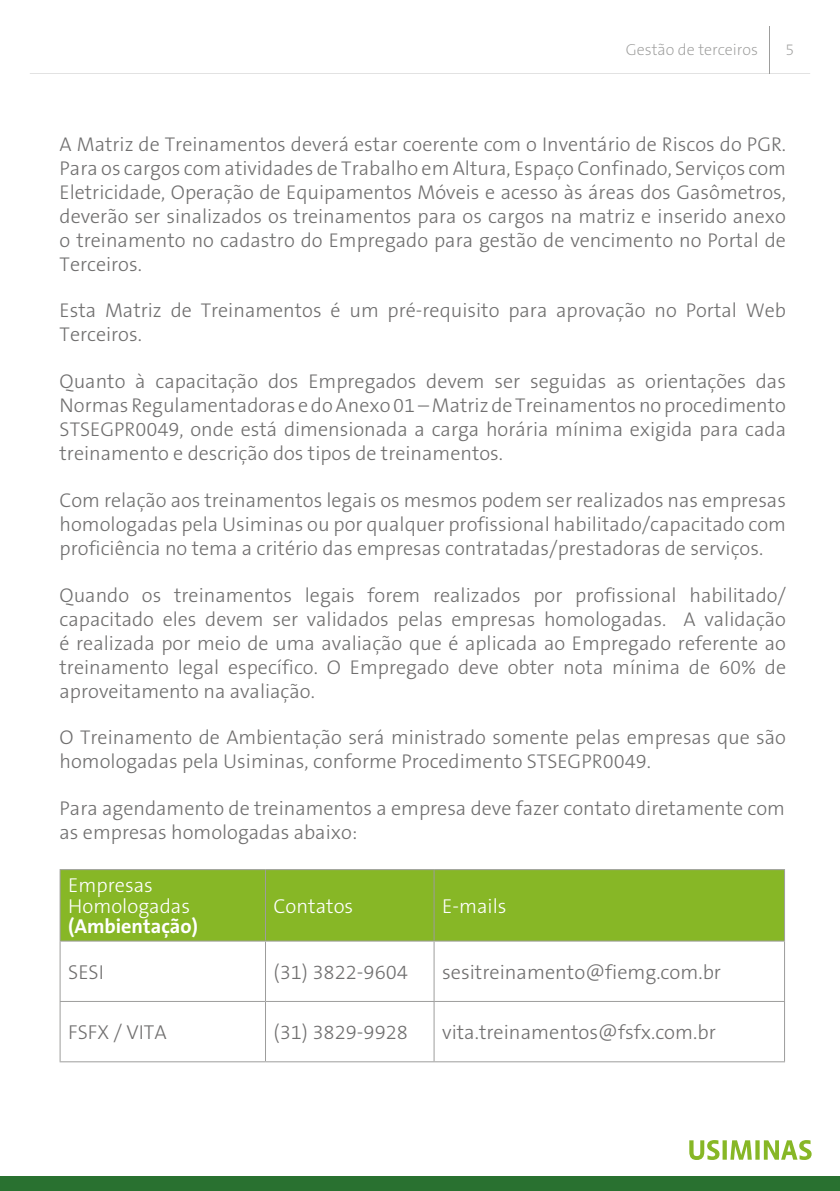
<style>
.page{position:relative;width:840px;height:1191px;background:#fff}
.page>*{position:absolute;margin:0;border:0;box-sizing:border-box;transform-origin:0 0}
.t1{font:300 20.2px "The Sans B3";color:#706f6f}
.t2{font:300 20.2px/20.2px "The Sans B3";color:#fff}
.t3{font:700 20.2px "The Sans B7";color:#fff}
.t4{font:300 20px/24px "The Sans B3";color:#706f6f;text-align:justify}
.t5{font:200 16px "The Sans B2";color:#9d9d9c}
</style>
<div class="page">
<hr style="left:768px;top:26px;width:1px;height:47px;background:#9d9d9c">
<svg style="left:30px;top:73px;width:779px;height:1px"></svg>
<div style="left:0;top:1175px;width:839px;height:16px;background:#297130"></div>
<svg style="left:689px;top:1140px;width:122px;height:20px"></svg>
<div style="left:61px;top:870px;width:722px;height:70px;background:#87b726"></div>
<hr style="left:60px;top:869px;width:205px;height:1px;background:#9d9d9c">
<hr style="left:60px;top:870px;width:1px;height:70px;background:#9d9d9c">
<hr style="left:265px;top:869px;width:169px;height:1px;background:#9d9d9c">
<hr style="left:265px;top:870px;width:1px;height:70px;background:#9d9d9c">
<hr style="left:434px;top:869px;width:350px;height:1px;background:#9d9d9c">
<hr style="left:433px;top:870px;width:1px;height:70px;background:#9d9d9c">
<hr style="left:783px;top:870px;width:1px;height:70px;background:#9d9d9c">
<hr style="left:60px;top:940px;width:205px;height:1px;background:#9d9d9c">
<hr style="left:60px;top:941px;width:1px;height:60px;background:#9d9d9c">
<hr style="left:265px;top:940px;width:169px;height:1px;background:#9d9d9c">
<hr style="left:265px;top:941px;width:1px;height:60px;background:#9d9d9c">
<hr style="left:434px;top:940px;width:350px;height:1px;background:#9d9d9c">
<hr style="left:433px;top:941px;width:1px;height:60px;background:#9d9d9c">
<hr style="left:783px;top:941px;width:1px;height:60px;background:#9d9d9c">
<hr style="left:60px;top:1001px;width:205px;height:1px;background:#9d9d9c">
<hr style="left:60px;top:1002px;width:1px;height:59px;background:#9d9d9c">
<hr style="left:265px;top:1001px;width:169px;height:1px;background:#9d9d9c">
<hr style="left:265px;top:1002px;width:1px;height:59px;background:#9d9d9c">
<hr style="left:434px;top:1001px;width:350px;height:1px;background:#9d9d9c">
<hr style="left:433px;top:1002px;width:1px;height:59px;background:#9d9d9c">
<hr style="left:783px;top:1002px;width:1px;height:59px;background:#9d9d9c">
<hr style="left:60px;top:1061px;width:205px;height:1px;background:#9d9d9c">
<hr style="left:265px;top:1061px;width:169px;height:1px;background:#9d9d9c">
<hr style="left:434px;top:1061px;width:350px;height:1px;background:#9d9d9c">
<p class="t5" style="left:625px;top:41px;width:134px">Gestão de terceiros</p>
<p class="t5" style="left:784px;top:41px;width:10px">5</p>
<p class="t4" style="left:60px;top:133px;width:727px">A Matriz de Treinamentos deverá estar coerente com o Inventário de Riscos do PGR.<br>Para os cargos com atividades de Trabalho em Altura, Espaço Confinado, Serviços com Eletricidade, Operação de Equipamentos Móveis e acesso às áreas dos Gasômetros, deverão ser sinalizados os treinamentos para os cargos na matriz e inserido anexo o treinamento no cadastro do Empregado para gestão de vencimento no Portal de Terceiros.</p>
<p class="t4" style="left:60px;top:299px;width:727px">Esta Matriz de Treinamentos é um pré-requisito para aprovação no Portal Web<br>Terceiros.</p>
<p class="t4" style="left:60px;top:370px;width:727px">Quanto à capacitação dos Empregados devem ser seguidas as orientações das Normas Regulamentadoras e do Anexo 01 – Matriz de Treinamentos no procedimento STSEGPR0049, onde está dimensionada a carga horária mínima exigida para cada treinamento e descrição dos tipos de treinamentos.</p>
<p class="t4" style="left:60px;top:489px;width:727px">Com relação aos treinamentos legais os mesmos podem ser realizados nas empresas homologadas pela Usiminas ou por qualquer profissional habilitado/capacitado com proficiência no tema a critério das empresas contratadas/prestadoras de serviços.</p>
<p class="t4" style="left:60px;top:583px;width:727px">Quando os treinamentos legais forem realizados por profissional habilitado/ capacitado eles devem ser validados pelas empresas homologadas. A validação é realizada por meio de uma avaliação que é aplicada ao Empregado referente ao treinamento legal específico. O Empregado deve obter nota mínima de 60% de aproveitamento na avaliação.</p>
<p class="t4" style="left:60px;top:726px;width:727px">O Treinamento de Ambientação será ministrado somente pelas empresas que são homologadas pela Usiminas, conforme Procedimento STSEGPR0049.</p>
<p class="t4" style="left:60px;top:797px;width:726px">Para agendamento de treinamentos a empresa deve fazer contato diretamente com as empresas homologadas abaixo:</p>
<p class="t2" style="left:68px;top:876px;width:123px">Empresas<br>Homologadas</p>
<p class="t3" style="left:68px;top:915px;width:131px">(Ambientação)</p>
<p class="t2" style="left:273px;top:896px;width:81px">Contatos</p>
<p class="t2" style="left:442px;top:896px;width:66px">E-mails</p>
<p class="t1" style="left:68px;top:961px;width:37px">SESI</p>
<p class="t1" style="left:273px;top:961px;width:136px">(31) 3822-9604</p>
<p class="t1" style="left:442px;top:961px;width:280px">sesitreinamento@fiemg.com.br</p>
<p class="t1" style="left:68px;top:1021px;width:100px">FSFX / VITA</p>
<p class="t1" style="left:273px;top:1021px;width:136px">(31) 3829-9928</p>
<p class="t1" style="left:442px;top:1021px;width:275px">vita.treinamentos@fsfx.com.br</p>
</div>
